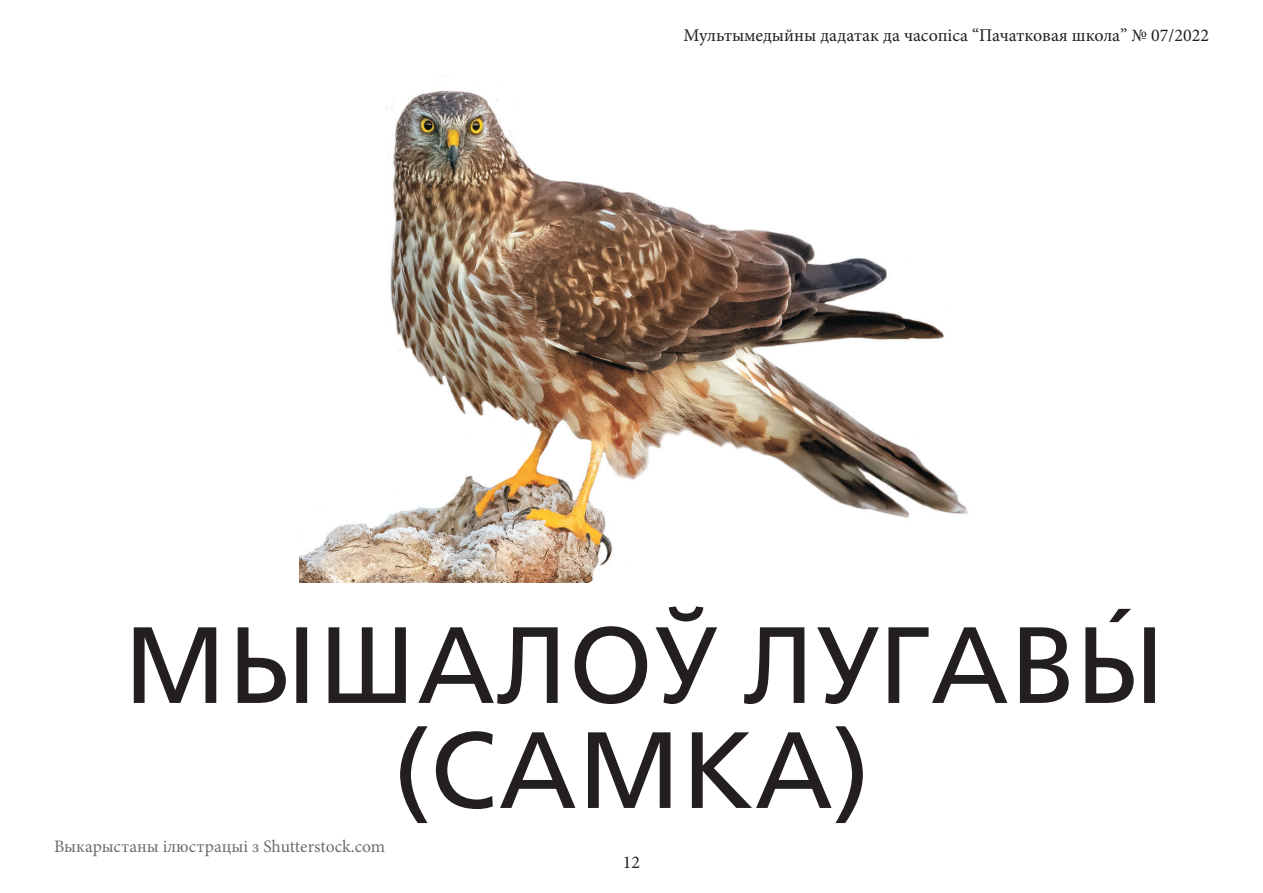
<style>
.page{position:relative;width:1263px;height:893px;background:#fff}
.page>*{position:absolute;margin:0;border:0;box-sizing:border-box;transform-origin:0 0}
.Подписи{font:108px/105px "Free Set";letter-spacing:.01em;color:#231f20;text-align:center}
.t1{font:18px "Minion Pro";color:#231f20}
.t2{font:17.55px "Minion Pro";color:#6c6d70}
</style>
<div class="page">
<img style="left:300px;top:75px;width:668px;height:508px">
<p class="t1" style="left:683px;top:23px;width:527px">Мультымедыйны дадатак да часопіса “Пачатковая школа” № 07/2022</p>
<p class="Подписи" style="left:124px;top:613px;width:1043px">МЫШАЛОЎ ЛУГАВЫ´ (САМКА)</p>
<p class="t2" style="left:54px;top:834px;width:333px">Выкарыстаны ілюстрацыі з Shutterstock.com</p>
<p class="t1" style="left:623px;top:850px;width:19px">12</p>
</div>
